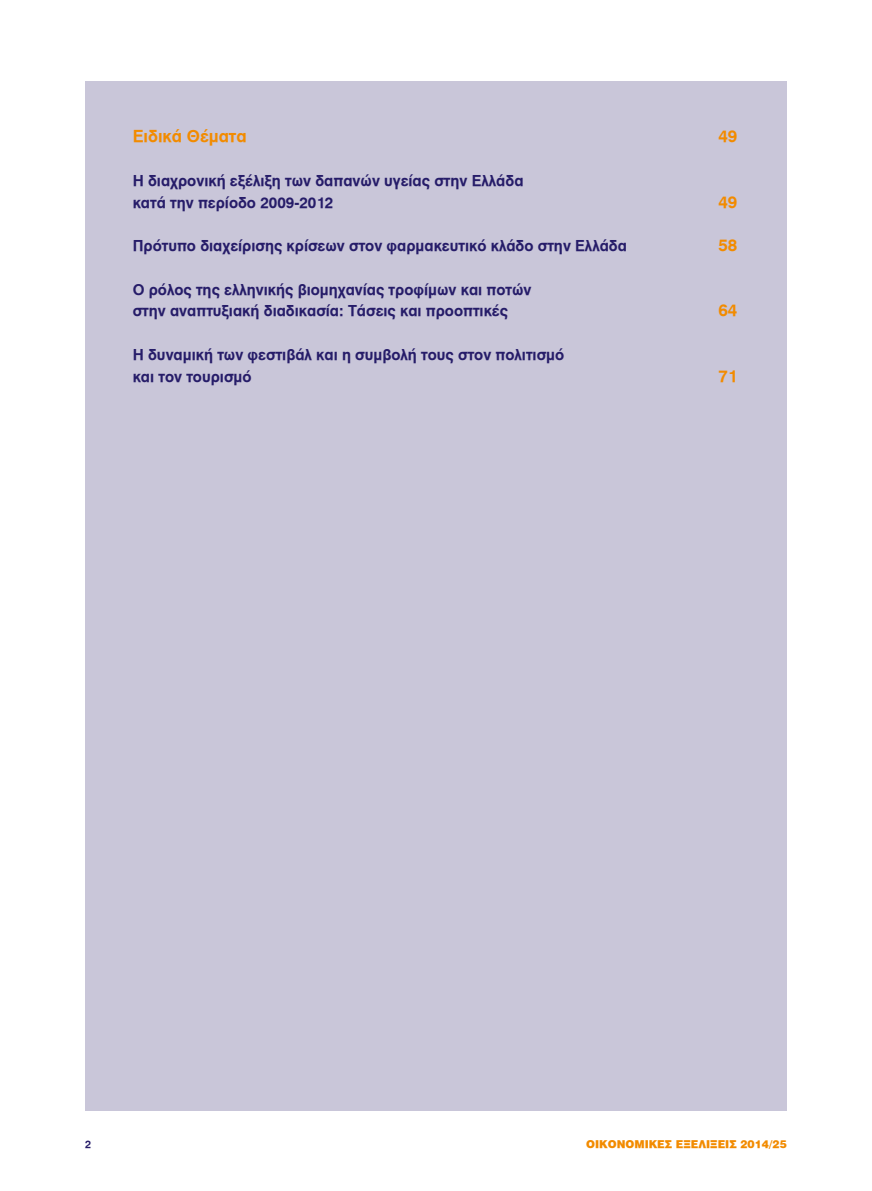
<style>
.page{position:relative;width:872px;height:1191px;background:#fff}
.page>*{position:absolute;margin:0;border:0;box-sizing:border-box;transform-origin:0 0}
.t1{font:16.5px "UB Helvetica Bold";color:#f28b00}
.t2{font:15px/21.8px "UB Helvetica Bold";color:#261c69}
.t3{font:900 10.65px "UB Helvetica";color:#f28b00}
.t4{font:10.5px "UB Helvetica Bold";color:#261c69}
</style>
<div class="page">
<div style="left:85px;top:81px;width:702px;height:1029px;background:#c9c6d9"></div>
<p class="t1" style="left:133px;top:127px;width:115px">Ειδικά Θέματα</p>
<p class="t1" style="left:718px;top:127px;width:21px">49</p>
<p class="t2" style="left:133px;top:170px;width:392px">Η διαχρονική εξέλιξη των δαπανών υγείας στην Ελλάδα κατά την περίοδο 2009-2012</p>
<p class="t1" style="left:718px;top:192px;width:21px">49</p>
<p class="t2" style="left:133px;top:235px;width:496px">Πρότυπο διαχείρισης κρίσεων στον φαρμακευτικό κλάδο στην Ελλάδα</p>
<p class="t1" style="left:718px;top:235px;width:21px">58</p>
<p class="t2" style="left:133px;top:278px;width:400px">Ο ρόλος της ελληνικής βιομηχανίας τροφίμων και ποτών στην αναπτυξιακή διαδικασία: Τάσεις και προοπτικές</p>
<p class="t1" style="left:718px;top:301px;width:21px">64</p>
<p class="t2" style="left:133px;top:344px;width:433px">Η δυναμική των φεστιβάλ και η συμβολή τους στον πολιτισμό και τον τουρισμό</p>
<p class="t1" style="left:718px;top:366px;width:21px">71</p>
<p class="t4" style="left:85px;top:1137px;width:8px">2</p>
<p class="t3" style="left:586px;top:1137px;width:202px">ΟΙΚΟΝΟΜΙΚΕΣ ΕΞΕΛΙΞΕΙΣ 2014/25</p>
</div>
